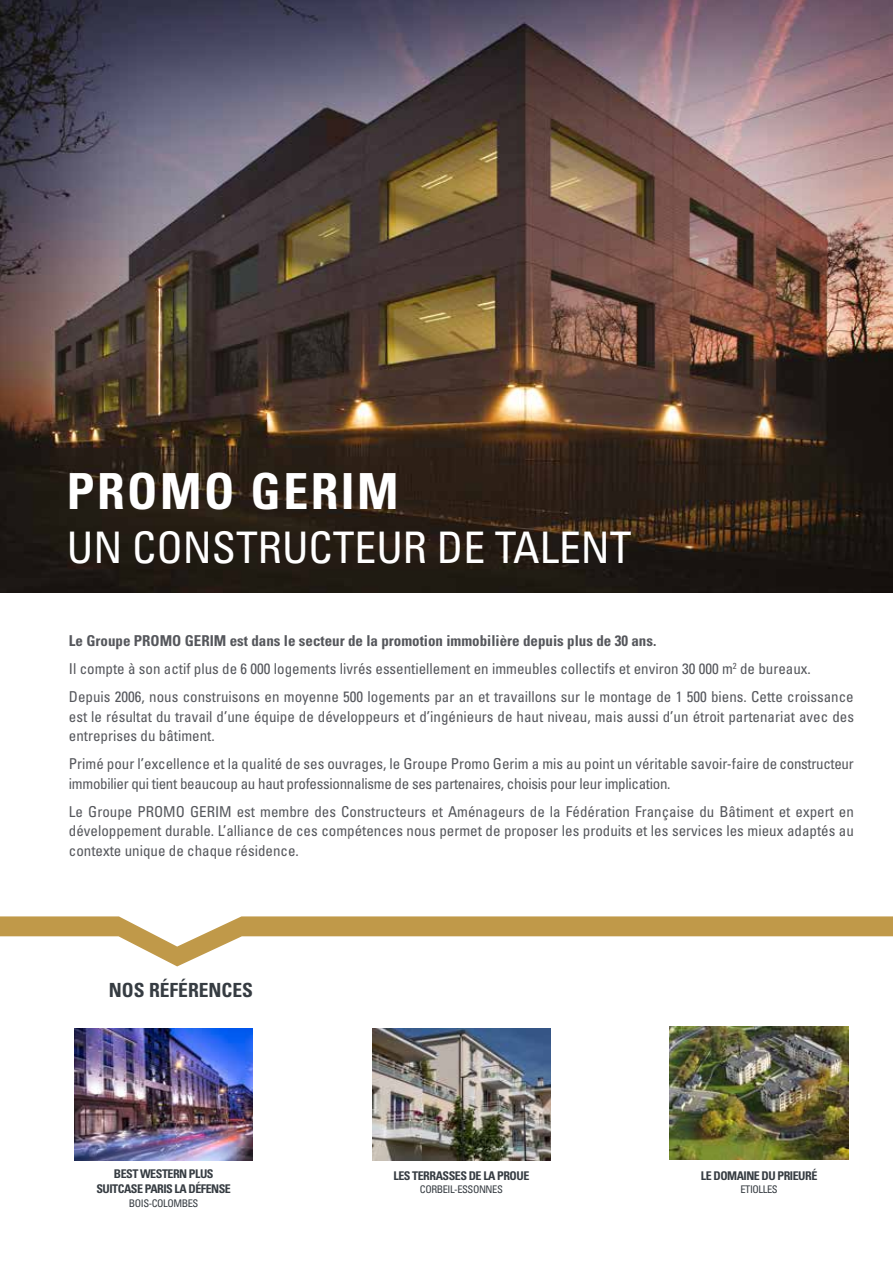
<style>
.page{position:relative;width:893px;height:1263px;background:#fff}
.page>*{position:absolute;margin:0;border:0;box-sizing:border-box;transform-origin:0 0}
.t1{font:700 condensed 49.8px "Univers LT Std";letter-spacing:.05em;color:#fff}
.t2{font:condensed 43.5px "Univers LT Std";color:#fff}
.t3{font:700 condensed 19.5px "Univers LT Std";color:#363c42}
.t4{font:condensed 15px/19.5px "Univers LT Std";color:#55575c}
.t5{font:condensed 15px/19.5px "Univers LT Std";letter-spacing:-.02em;color:#55575c}
.t6{font:700 condensed 12px/15px "Univers LT Std";letter-spacing:-.04em;color:#363c42;text-align:center}
.t7{font:condensed 10.5px "Univers LT Std";letter-spacing:-.04em;color:#363c42}
.s1{font-weight:700}
</style>
<div class="page">
<img style="left:0;top:0;width:893px;height:592px">
<img style="left:74px;top:1028px;width:179px;height:132px">
<img style="left:372px;top:1028px;width:179px;height:132px">
<img style="left:670px;top:1027px;width:178px;height:132px">
<svg style="left:0;top:916px;width:893px;height:50px"></svg>
<h1 class="t1" style="left:67px;top:460px;width:333px">PROMO GERIM</h1>
<h2 class="t2" style="left:67px;top:520px;width:566px">UN CONSTRUCTEUR DE TALENT</h2>
<p class="t4" style="left:69px;top:626px;width:786px;line-height:28px"><span class="s1">Le Groupe PROMO GERIM est dans le secteur de la promotion immobilière depuis plus de 30 ans.<br></span>Il compte à son actif plus de 6 000 logements livrés essentiellement en immeubles collectifs et environ 30 000 m<sup>2</sup> de bureaux.<br>Depuis 2006, nous construisons en moyenne 500 logements par an et travaillons sur le montage de 1 500 biens. Cette croissance</p>
<p class="t4" style="left:69px;top:706px;width:787px">est le résultat du travail d’une équipe de développeurs et d’ingénieurs de haut niveau, mais aussi d’un étroit partenariat avec des entreprises du bâtiment.</p>
<p class="t5" style="left:69px;top:754px;width:786px">Primé pour l’excellence et la qualité de ses ouvrages, le Groupe Promo Gerim a mis au point un véritable savoir-faire de constructeur immobilier qui tient beaucoup au haut professionnalisme de ses partenaires, choisis pour leur implication.</p>
<p class="t4" style="left:69px;top:801px;width:786px;text-align:justify">Le Groupe PROMO GERIM est membre des Constructeurs et Aménageurs de la Fédération Française du Bâtiment et expert en développement durable. L’alliance de ces compétences nous permet de proposer les produits et les services les mieux adaptés au contexte unique de chaque résidence.</p>
<h3 class="t3" style="left:109px;top:978px;width:146px">NOS RÉFÉRENCES</h3>
<p class="t6" style="left:96px;top:1167px;width:136px">BEST WESTERN PLUS<br>SUITCASE PARIS LA DÉFENSE</p>
<p class="t7" style="left:129px;top:1196px;width:71px">BOIS-COLOMBES</p>
<p class="t6" style="left:393px;top:1168px;width:137px">LES TERRASSES DE LA PROUE</p>
<p class="t7" style="left:420px;top:1183px;width:84px">CORBEIL-ESSONNES</p>
<p class="t6" style="left:701px;top:1168px;width:118px">LE DOMAINE DU PRIEURÉ</p>
<p class="t7" style="left:740px;top:1183px;width:39px">ETIOLLES</p>
</div>
